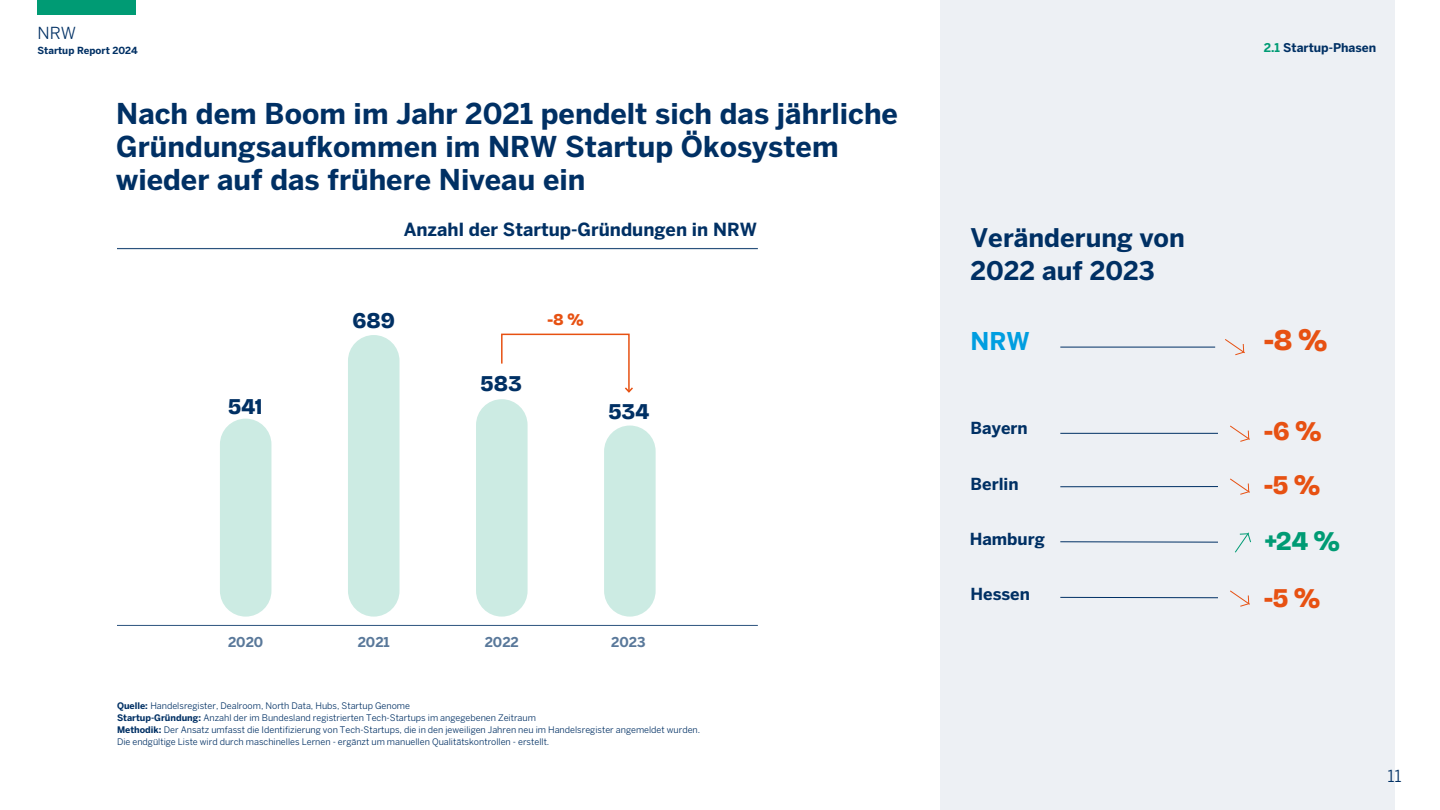
<style>
.page{position:relative;width:1440px;height:810px;background:#fff}
.page>*{position:absolute;margin:0;border:0;box-sizing:border-box;transform-origin:0 0}
.t1{font:800 condensed 30px "Bricolage Grotesque 48 pt";color:#e75112}
.t2{font:700 28.5px/33px "Benton Sans";color:#003064}
.t3{font:800 condensed 27px "Bricolage Grotesque 48 pt";color:#e75112}
.t4{font:800 condensed 27px "Bricolage Grotesque 48 pt";color:#009b74}
.t5{font:700 25.5px "Benton Sans";color:#003064}
.t6{font:700 24.38px "Benton Sans";color:#009ee0}
.t7{font:800 condensed 22.5px "Bricolage Grotesque 48 pt";letter-spacing:.005em;color:#003064}
.t8{font:700 18px "Benton Sans";color:#003064}
.t9{font:700 16.5px "Benton Sans";color:#003064}
.t10{font:16.5px "Benton Sans";color:#003064}
.t11{font:800 condensed 16.5px "Bricolage Grotesque 48 pt";color:#e75112}
.t12{font:700 13.5px "Benton Sans";color:#59789a}
.t13{font:700 12px "Benton Sans";color:#003064}
.t14{font:700 9.75px "Benton Sans";color:#003064}
.t15{font:9px/12px "Benton Sans";color:#003064}
.s1{font-weight:700}
.s2{color:#009b74}
</style>
<div class="page">
<div style="left:38px;top:0;width:98px;height:15px;background:#009b74"></div>
<div style="left:941px;top:0;width:454px;height:810px;background:#edf0f4"></div>
<hr style="left:117px;top:625px;width:641px;height:1px;background:#2b537e">
<div style="left:220px;top:419px;width:51px;height:198px;background:#ccebe3;border-radius:26px"></div>
<div style="left:348px;top:335px;width:52px;height:282px;background:#ccebe3;border-radius:26px"></div>
<div style="left:476px;top:399px;width:52px;height:218px;background:#ccebe3;border-radius:26px"></div>
<div style="left:604px;top:426px;width:52px;height:191px;background:#ccebe3;border-radius:26px"></div>
<svg style="left:501px;top:333px;width:132px;height:60px"></svg>
<hr style="left:117px;top:248px;width:641px;height:1px;background:#2b537e">
<hr style="left:1060px;top:347px;width:155px;height:1px;background:#003064">
<svg style="left:1225px;top:339px;width:20px;height:17px"></svg>
<hr style="left:1060px;top:433px;width:158px;height:1px;background:#003064">
<svg style="left:1230px;top:425px;width:20px;height:17px"></svg>
<hr style="left:1060px;top:486px;width:158px;height:1px;background:#003064">
<svg style="left:1230px;top:478px;width:20px;height:17px"></svg>
<svg style="left:1060px;top:597px;width:158px;height:2px"></svg>
<svg style="left:1230px;top:590px;width:20px;height:17px"></svg>
<svg style="left:1060px;top:541px;width:158px;height:2px"></svg>
<svg style="left:1235px;top:532px;width:16px;height:21px"></svg>
<h3 class="t10" style="left:38px;top:23px;width:40px">NRW</h3>
<p class="t14" style="left:38px;top:45px;width:102px">Startup Report 2024</p>
<p class="t2" style="left:116px;top:97px;width:783px">Nach dem Boom im Jahr 2021 pendelt sich das jährliche<br>Gründungsaufkommen im NRW Startup Ökosystem wieder auf das frühere Niveau ein</p>
<p class="t8" style="left:404px;top:218px;width:355px">Anzahl der Startup-Gründungen in NRW</p>
<p class="t7" style="left:352px;top:305px;width:44px">689</p>
<p class="t11" style="left:548px;top:308px;width:38px">-8 %</p>
<p class="t7" style="left:228px;top:391px;width:36px">541</p>
<p class="t7" style="left:481px;top:368px;width:42px">583</p>
<p class="t7" style="left:608px;top:396px;width:43px">534</p>
<p class="t12" style="left:228px;top:634px;width:37px">2020</p>
<p class="t12" style="left:358px;top:634px;width:34px">2021</p>
<p class="t12" style="left:485px;top:634px;width:36px">2022</p>
<p class="t12" style="left:611px;top:634px;width:36px">2023</p>
<p class="t15" style="left:117px;top:700px;width:295px"><span class="s1">Quelle:</span> Handelsregister, Dealroom, North Data, Hubs, Startup Genome</p>
<p class="t15" style="left:117px;top:712px;width:420px"><span class="s1">Startup-Gründung:</span> Anzahl der im Bundesland registrierten Tech-Startups im angegebenen Zeitraum</p>
<p class="t15" style="left:117px;top:724px;width:585px"><span class="s1">Methodik:</span> Der Ansatz umfasst die Identifizierung von Tech-Startups, die in den jeweiligen Jahren neu im Handelsregister angemeldet wurden.<br>Die endgültige Liste wird durch maschinelles Lernen - ergänzt um manuellen Qualitätskontrollen - erstellt.</p>
<p class="t13" style="left:1264px;top:41px;width:114px"><span class="s2">2.1</span> Startup-Phasen</p>
<p class="t5" style="left:970px;top:222px;width:216px">Veränderung von</p>
<p class="t5" style="left:970px;top:255px;width:186px">2022 auf 2023</p>
<p class="t6" style="left:970px;top:327px;width:61px">NRW</p>
<p class="t1" style="left:1264px;top:320px;width:65px">-8 %</p>
<p class="t9" style="left:970px;top:419px;width:59px">Bayern</p>
<p class="t3" style="left:1264px;top:413px;width:59px">-6 %</p>
<p class="t9" style="left:970px;top:474px;width:50px">Berlin</p>
<p class="t3" style="left:1264px;top:466px;width:58px">-5 %</p>
<p class="t9" style="left:970px;top:529px;width:77px">Hamburg</p>
<p class="t4" style="left:1264px;top:523px;width:77px">+24 %</p>
<p class="t9" style="left:970px;top:585px;width:61px">Hessen</p>
<p class="t3" style="left:1264px;top:580px;width:58px">-5 %</p>
<p class="t10" style="left:1387px;top:766px;width:16px">11</p>
</div>
